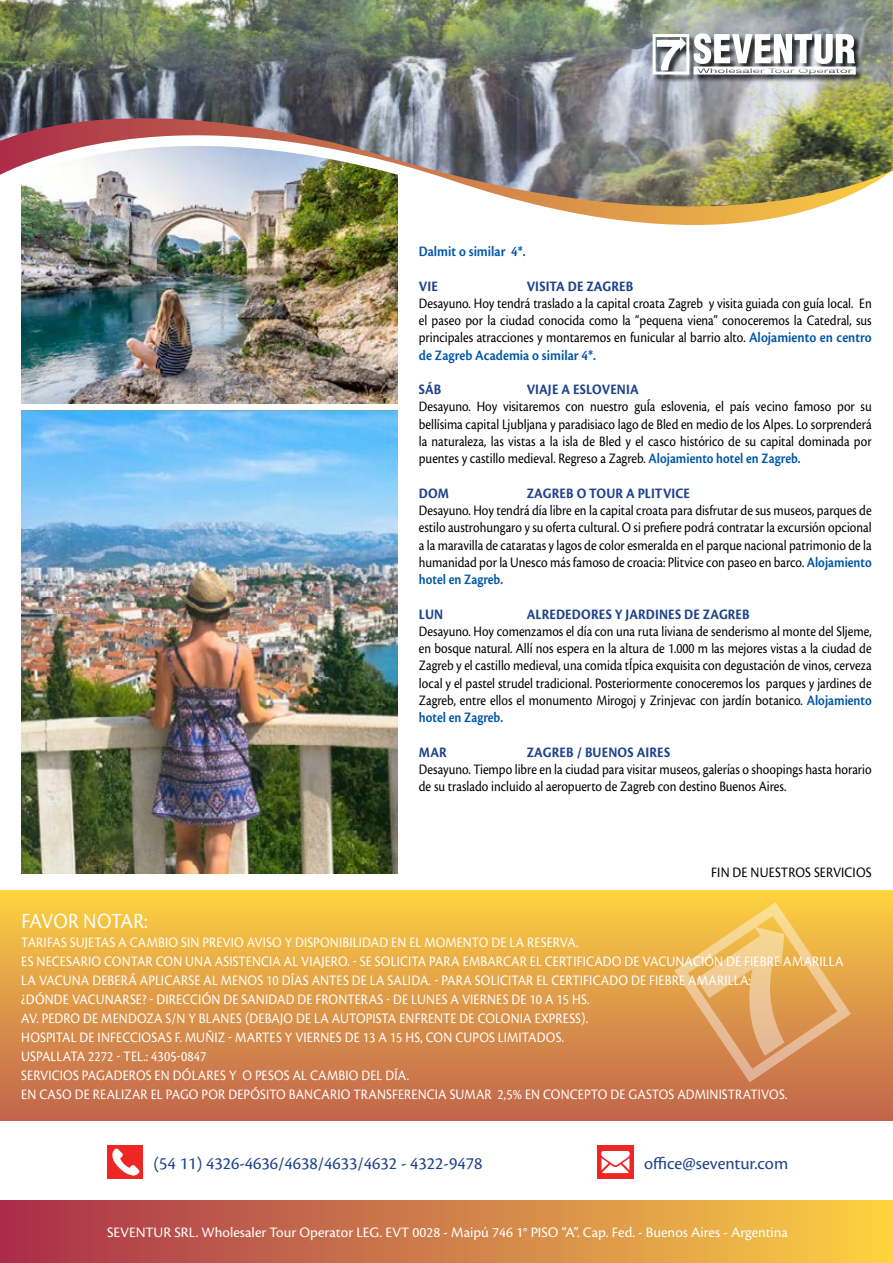
<style>
.page{position:relative;width:893px;height:1263px;background:#fff}
.page>*{position:absolute;margin:0;border:0;box-sizing:border-box;transform-origin:0 0}
.t1{font:22.5px "Cronos Pro";letter-spacing:-.01em;color:#fff;scale:.9 1}
.t2{font:18px "Cronos Pro";color:#20438b}
.t3{font:15px/17.2px "Cronos Pro";color:#000;text-align:justify;scale:.87 1}
.t4{font:15px "Cronos Pro";letter-spacing:.01em;color:#fff;scale:.9 1}
.t5{font:700 15px "Cronos Pro";letter-spacing:.01em;color:#20438b;scale:.9 1}
.t6{font:15px "Cronos Pro";letter-spacing:.01em;color:#fff}
.t7{font:15px "Cronos Pro";color:#000;scale:.9 1}
.t8{font:600 15px "Cronos Pro";color:#0055a7;scale:.9 1}
.s1{font-weight:600;color:#0055a7}
</style>
<div class="page">
<img style="left:21px;top:307px;width:377px;height:97px">
<img style="left:21px;top:410px;width:377px;height:464px">
<img style="left:21px;top:267px;width:377px;height:40px">
<img style="left:21px;top:246px;width:377px;height:21px">
<img style="left:0;top:0;width:893px;height:246px">
<div style="left:653px;top:34px;width:211px;height:49px;background:#000;opacity:.77"></div>
<div style="left:653px;top:34px;width:36px;height:41px;border:3px solid #fff"></div>
<svg style="left:657px;top:37px;width:29px;height:33px"></svg>
<svg style="left:694px;top:33px;width:162px;height:42px"></svg>
<div style="left:0;top:891px;width:893px;height:230px;background:linear-gradient(to bottom,#fdd142,#c0634e)"></div>
<svg style="left:674px;top:902px;width:177px;height:180px;background:#e4aa5d"></svg>
<div style="left:0;top:1200px;width:893px;height:63px;background:linear-gradient(to right,#a82e4d,#fbd144)"></div>
<div style="left:597px;top:1145px;width:37px;height:34px;background:#ef2623"></div>
<svg style="left:601px;top:1151px;width:29px;height:22px"></svg>
<div style="left:107px;top:1145px;width:36px;height:34px;background:#ef2623"></div>
<svg style="left:112px;top:1148px;width:28px;height:28px"></svg>
<p class="t8" style="left:419px;top:243px;width:120px">Dalmit o similar 4*.</p>
<p class="t5" style="left:419px;top:277px;width:23px">VIE</p>
<p class="t5" style="left:527px;top:277px;width:120px">VISITA DE ZAGREB</p>
<p class="t3" style="left:419px;top:295px;width:522px">Desayuno. Hoy tendrá traslado a la capital croata Zagreb y visita guiada con guía local. En el paseo por la ciudad conocida como la “pequena viena” conoceremos la Catedral, sus principales atracciones y montaremos en funicular al barrio alto. <span class="s1">Alojamiento en centro de Zagreb Academia o similar 4*.</span></p>
<p class="t5" style="left:419px;top:381px;width:27px">SÁB</p>
<p class="t5" style="left:527px;top:381px;width:126px">VIAJE A ESLOVENIA</p>
<p class="t3" style="left:419px;top:398px;width:522px">Desayuno. Hoy visitaremos con nuestro guÍa eslovenia, el país vecino famoso por su bellísima capital Ljubljana y paradisiaco lago de Bled en medio de los Alpes. Lo sorprenderá la naturaleza, las vistas a la isla de Bled y el casco histórico de su capital dominada por puentes y castillo medieval. Regreso a Zagreb. <span class="s1">Alojamiento hotel en Zagreb.</span></p>
<p class="t5" style="left:419px;top:484px;width:35px">DOM</p>
<p class="t5" style="left:527px;top:484px;width:183px">ZAGREB O TOUR A PLITVICE</p>
<p class="t3" style="left:419px;top:502px;width:522px">Desayuno. Hoy tendrá día libre en la capital croata para disfrutar de sus museos, parques de estilo austrohungaro y su oferta cultural. O si prefiere podrá contratar la excursión opcional a la maravilla de cataratas y lagos de color esmeralda en el parque nacional patrimonio de la humanidad por la Unesco más famoso de croacia: Plitvice con paseo en barco. <span class="s1">Alojamiento hotel en Zagreb.</span></p>
<p class="t5" style="left:419px;top:605px;width:29px">LUN</p>
<p class="t5" style="left:527px;top:605px;width:249px">ALREDEDORES Y JARDINES DE ZAGREB</p>
<p class="t3" style="left:419px;top:622px;width:522px">Desayuno. Hoy comenzamos el día con una ruta liviana de senderismo al monte del Sljeme, en bosque natural. Allí nos espera en la altura de 1.000 m las mejores vistas a la ciudad de Zagreb y el castillo medieval, una comida tÍpica exquisita con degustación de vinos, cerveza local y el pastel strudel tradicional. Posteriormente conoceremos los parques y jardines de Zagreb, entre ellos el monumento Mirogoj y Zrinjevac con jardín botanico. <span class="s1">Alojamiento hotel en Zagreb.</span></p>
<p class="t5" style="left:419px;top:743px;width:32px">MAR</p>
<p class="t5" style="left:527px;top:743px;width:161px">ZAGREB / BUENOS AIRES</p>
<p class="t3" style="left:419px;top:760px;width:522px">Desayuno. Tiempo libre en la ciudad para visitar museos, galerías o shoopings hasta horario de su traslado incluido al aeropuerto de Zagreb con destino Buenos Aires.</p>
<p class="t7" style="left:711px;top:864px;width:180px">FIN DE NUESTROS SERVICIOS</p>
<p class="t1" style="left:21px;top:908px;width:142px">FAVOR NOTAR:</p>
<p class="t4" style="left:21px;top:933px;width:621px">TARIFAS SUJETAS A CAMBIO SIN PREVIO AVISO Y DISPONIBILIDAD EN EL MOMENTO DE LA RESERVA.</p>
<p class="t4" style="left:21px;top:952px;width:915px">ES NECESARIO CONTAR CON UNA ASISTENCIA AL VIAJERO. - SE SOLICITA PARA EMBARCAR EL CERTIFICADO DE VACUNACIÓN DE FIEBRE AMARILLA</p>
<p class="t4" style="left:21px;top:971px;width:812px">LA VACUNA DEBERÁ APLICARSE AL MENOS 10 DÍAS ANTES DE LA SALIDA. - PARA SOLICITAR EL CERTIFICADO DE FIEBRE AMARILLA:</p>
<p class="t4" style="left:21px;top:991px;width:633px">¿DÓNDE VACUNARSE? - DIRECCIÓN DE SANIDAD DE FRONTERAS - DE LUNES A VIERNES DE 10 A 15 HS.</p>
<p class="t4" style="left:21px;top:1010px;width:631px">AV. PEDRO DE MENDOZA S/N Y BLANES (DEBAJO DE LA AUTOPISTA ENFRENTE DE COLONIA EXPRESS).</p>
<p class="t4" style="left:21px;top:1029px;width:605px">HOSPITAL DE INFECCIOSAS F. MUÑIZ - MARTES Y VIERNES DE 13 A 15 HS, CON CUPOS LIMITADOS.</p>
<p class="t4" style="left:21px;top:1048px;width:207px">USPALLATA 2272 - TEL.: 4305-0847</p>
<p class="t4" style="left:21px;top:1067px;width:432px">SERVICIOS PAGADEROS EN DÓLARES Y O PESOS AL CAMBIO DEL DÍA.</p>
<p class="t4" style="left:21px;top:1086px;width:853px">EN CASO DE REALIZAR EL PAGO POR DEPÓSITO BANCARIO TRANSFERENCIA SUMAR 2,5% EN CONCEPTO DE GASTOS ADMINISTRATIVOS.</p>
<p class="t2" style="left:153px;top:1153px;width:331px">(54 11) 4326-4636/4638/4633/4632 - 4322-9478</p>
<p class="t2" style="left:644px;top:1153px;width:146px">office@seventur.com</p>
<p class="t6" style="left:107px;top:1223px;width:682px">SEVENTUR SRL. Wholesaler Tour Operator LEG. EVT 0028 - Maipú 746 1° PISO “A”. Cap. Fed. - Buenos Aires - Argentina</p>
</div>
